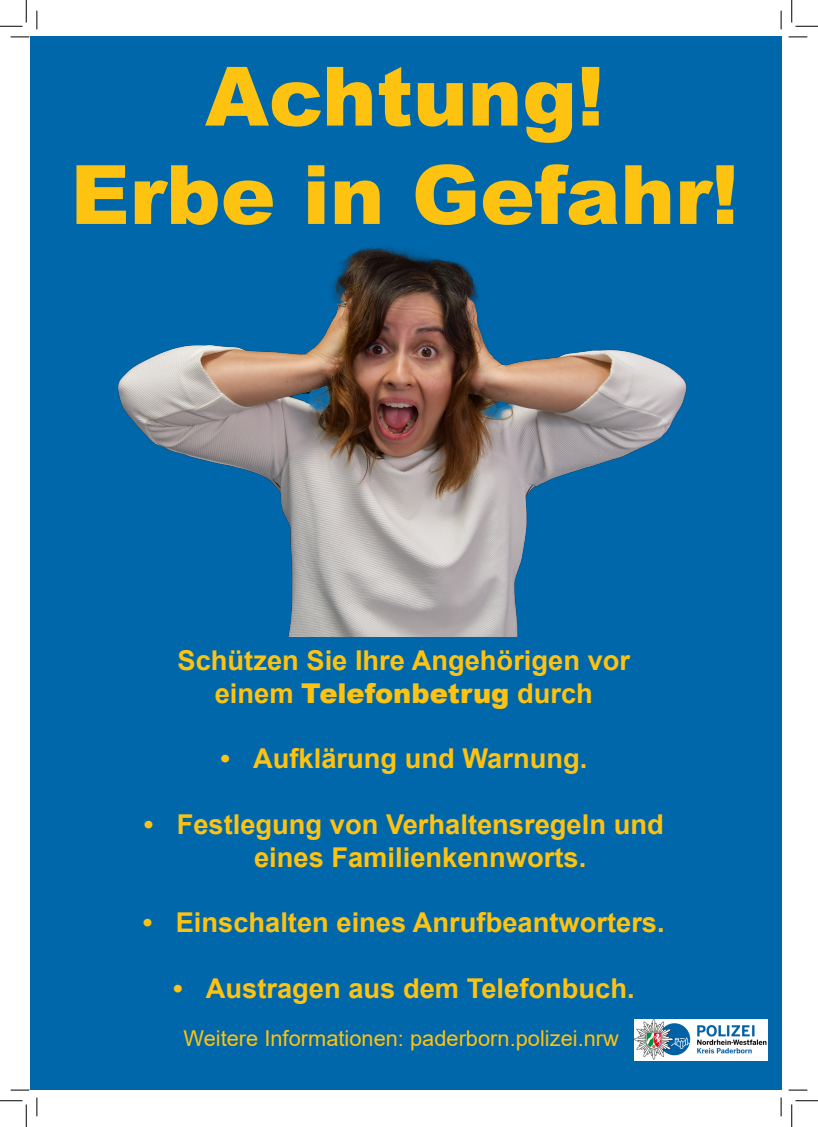
<style>
.page{position:relative;width:818px;height:1127px;background:#fff}
.page>*{position:absolute;margin:0;border:0;box-sizing:border-box;transform-origin:0 0}
.t1{font:900 81.88px "Arial";color:#fec210}
.t2{font:700 27.25px/32.8px "Arial";color:#fec210}
.t3{font:900 27.25px "Arial";color:#fec210}
.t4{font:21.88px "Arial";color:#fec210}
.s1{font-weight:700}
</style>
<div class="page">
<div style="left:30px;top:37px;width:751px;height:1052px;background:#0067aa"></div>
<img style="left:118px;top:246px;width:569px;height:390px">
<img style="left:635px;top:1019px;width:133px;height:40px">
<svg style="left:11px;top:36px;width:18px;height:2px"></svg>
<svg style="left:788px;top:36px;width:19px;height:2px"></svg>
<svg style="left:11px;top:1089px;width:18px;height:1px"></svg>
<svg style="left:788px;top:1089px;width:19px;height:1px"></svg>
<svg style="left:36px;top:11px;width:2px;height:18px"></svg>
<svg style="left:36px;top:1097px;width:2px;height:18px"></svg>
<svg style="left:780px;top:11px;width:2px;height:18px"></svg>
<svg style="left:780px;top:1097px;width:2px;height:18px"></svg>
<svg style="left:0;top:0;width:27px;height:27px"></svg>
<svg style="left:0;top:1100px;width:27px;height:26px"></svg>
<svg style="left:791px;top:0;width:27px;height:27px"></svg>
<svg style="left:791px;top:1100px;width:27px;height:26px"></svg>
<p class="t1" style="left:205px;top:37px;width:401px">Achtung!</p>
<p class="t1" style="left:71px;top:135px;width:670px">Erbe in Gefahr!</p>
<p class="t2" style="left:177px;top:644px;width:454px">Schützen Sie Ihre Angehörigen vor</p>
<p class="t3" style="left:215px;top:673px;width:380px"><span class="s1">einem</span> Telefonbetrug <span class="s1">durch</span></p>
<p class="t2" style="left:220px;top:742px;width:368px">• Aufklärung und Warnung.</p>
<p class="t2" style="left:254px;top:808px;width:411px;text-indent:-110px">• Festlegung von Verhaltensregeln und eines Familienkennworts.</p>
<p class="t2" style="left:143px;top:906px;width:523px">• Einschalten eines Anrufbeantworters.</p>
<p class="t2" style="left:173px;top:971px;width:463px">• Austragen aus dem Telefonbuch.</p>
<p class="t4" style="left:183px;top:1022px;width:437px">Weitere Informationen: paderborn.polizei.nrw</p>
</div>
